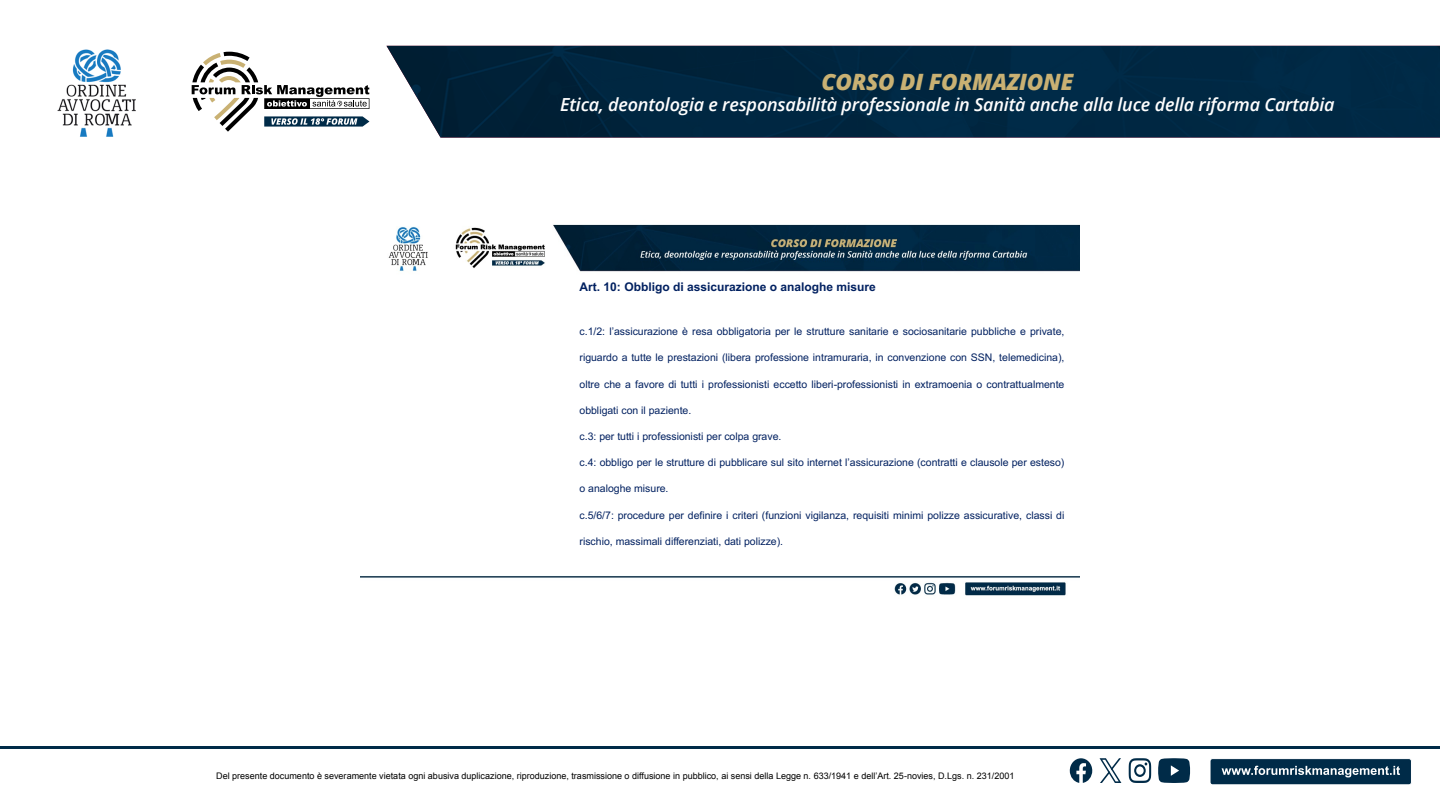
<style>
.page{position:relative;width:1440px;height:810px;background:#fff}
.page>*{position:absolute;margin:0;border:0;box-sizing:border-box;transform-origin:0 0}
.t1{font:italic 800 22.5px "Open Sans";letter-spacing:-.01em;color:#c9b173}
.t2{font:italic 600 18px "Open Sans";letter-spacing:-.01em;color:#fff}
.t3{font:700 12px "Arial";color:#002060}
.t4{font:10.5px "Arial";color:#002060}
.t5{font:9px "Arial";color:#000}
</style>
<div class="page">
<div style="left:1210px;top:759px;width:201px;height:26px;background:#002b48;border-radius:3px"></div>
<div style="left:1210px;top:758px;width:202px;height:27px;border:1px solid #fff;border-radius:3px"></div>
<svg style="left:1222px;top:766px;width:178px;height:11px"></svg>
<hr style="left:0;top:746px;width:1440px;height:3px;background:#002b48">
<img style="left:386px;top:46px;width:1054px;height:92px">
<img style="left:57px;top:49px;width:79px;height:88px">
<svg style="left:192px;top:52px;width:177px;height:80px"></svg>
<svg style="left:1129px;top:758px;width:22px;height:25px"></svg>
<svg style="left:1158px;top:758px;width:32px;height:25px"></svg>
<svg style="left:1070px;top:758px;width:22px;height:25px"></svg>
<svg style="left:1100px;top:758px;width:21px;height:25px"></svg>
<img style="left:360px;top:224px;width:720px;height:372px">
<h1 class="t1" style="left:821px;top:64px;width:254px">CORSO DI FORMAZIONE</h1>
<h2 class="t2" style="left:560px;top:92px;width:776px">Etica, deontologia e responsabilità professionale in Sanità anche alla luce della riforma Cartabia</h2>
<p class="t3" style="left:580px;top:279px;width:298px">Art. 10: Obbligo di assicurazione o analoghe misure</p>
<p class="t4" style="left:580px;top:324px;width:486px">c.1/2: l’assicurazione è resa obbligatoria per le strutture sanitarie e sociosanitarie pubbliche e private,</p>
<p class="t4" style="left:580px;top:350px;width:486px">riguardo a tutte le prestazioni (libera professione intramuraria, in convenzione con SSN, telemedicina),</p>
<p class="t4" style="left:580px;top:377px;width:486px">oltre che a favore di tutti i professionisti eccetto liberi-professionisti in extramoenia o contrattualmente</p>
<p class="t4" style="left:580px;top:403px;width:113px">obbligati con il paziente.</p>
<p class="t4" style="left:580px;top:429px;width:203px">c.3: per tutti i professionisti per colpa grave.</p>
<p class="t4" style="left:580px;top:455px;width:486px">c.4: obbligo per le strutture di pubblicare sul sito internet l’assicurazione (contratti e clausole per esteso)</p>
<p class="t4" style="left:580px;top:482px;width:90px">o analoghe misure.</p>
<p class="t4" style="left:580px;top:508px;width:486px">c.5/6/7: procedure per definire i criteri (funzioni vigilanza, requisiti minimi polizze assicurative, classi di</p>
<p class="t4" style="left:580px;top:534px;width:205px">rischio, massimali differenziati, dati polizze).</p>
<p class="t5" style="left:216px;top:770px;width:800px">Del presente documento è severamente vietata ogni abusiva duplicazione, riproduzione, trasmissione o diffusione in pubblico, ai sensi della Legge n. 633/1941 e dell’Art. 25-novies, D.Lgs. n. 231/2001</p>
</div>
